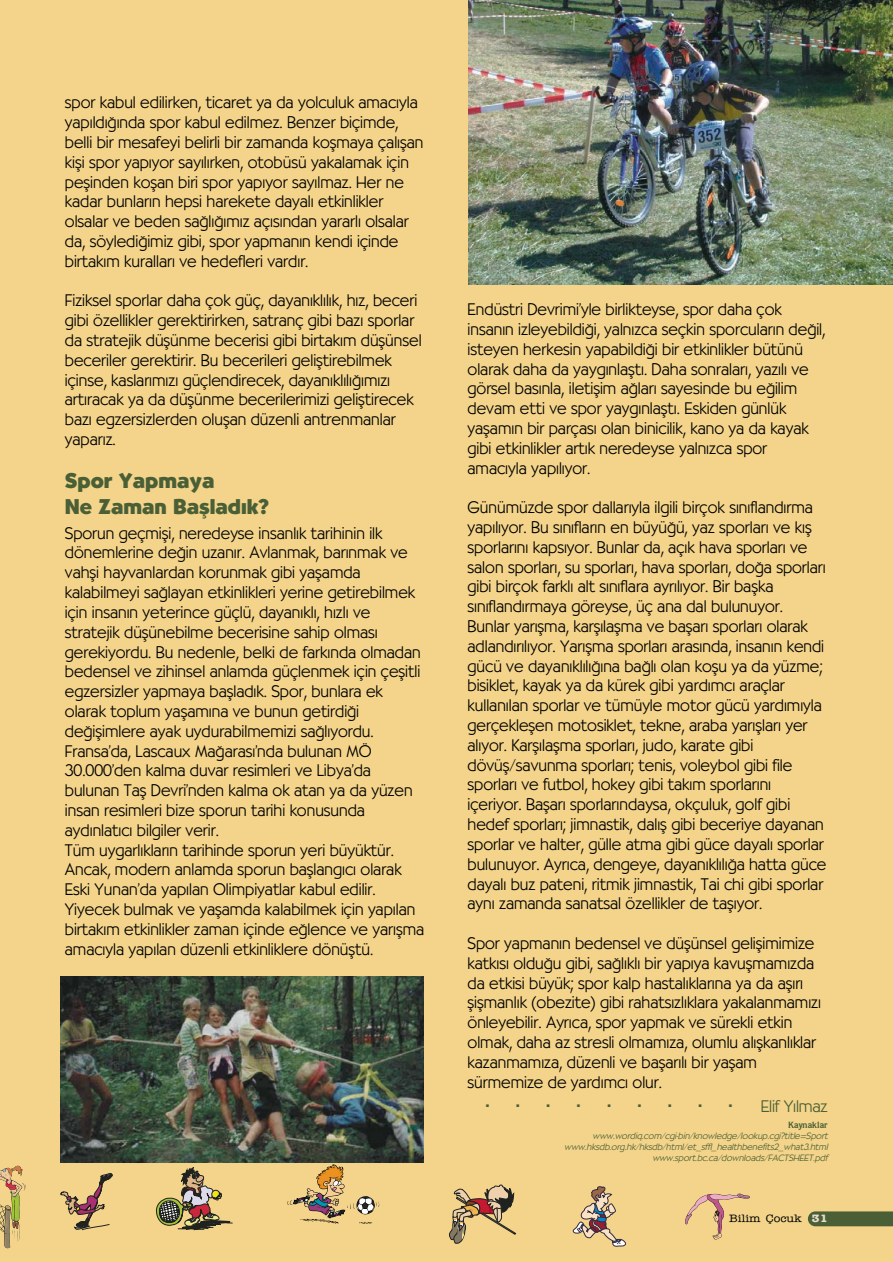
<style>
.page{position:relative;width:893px;height:1262px;background:#fff}
.page>*{position:absolute;margin:0;border:0;box-sizing:border-box;transform-origin:0 0}
.t1{font:700 21px/26.1px "Bernhard";color:#4a5f36}
.t2{font:300 16.5px/19.8px "Bernhard";color:#000}
.t3{font:300 16.5px "Bernhard";letter-spacing:-.01em;color:#4a5f36}
.t4{font:500 10.8px "American Type Writer";color:#000;scale:1.11 1}
.t5{font:italic 300 9px/10.8px "Bernhard";color:#4a5f36;text-align:right}
.t6{font:700 9px "Quorum";color:#4a5f36}
.t7{font:3.75px "Zapf Dingbats";color:#4a5f36}
.s1{font-weight:700;color:#e5dbcd}
</style>
<div class="page">
<div style="left:0;top:0;width:892px;height:1262px;background:#f3d48a"></div>
<svg style="left:807px;top:1211px;width:85px;height:15px"></svg>
<img style="left:61px;top:976px;width:362px;height:186px">
<img style="left:468px;top:0;width:424px;height:285px">
<svg style="left:685px;top:1193px;width:65px;height:47px"></svg>
<svg style="left:60px;top:1173px;width:53px;height:57px"></svg>
<svg style="left:287px;top:1164px;width:92px;height:60px"></svg>
<svg style="left:449px;top:1184px;width:66px;height:59px"></svg>
<svg style="left:572px;top:1186px;width:54px;height:61px"></svg>
<svg style="left:156px;top:1167px;width:77px;height:63px"></svg>
<svg style="left:0;top:1165px;width:26px;height:83px"></svg>
<p class="t2" style="left:65px;top:94px;width:360px">spor kabul edilirken, ticaret ya da yolculuk amac›yla yap›ld›¤›nda spor kabul edilmez. Benzer biçimde, belli bir mesafeyi belirli bir zamanda koflmaya çal›flan kifli spor yap›yor say›l›rken, otobüsü yakalamak için peflinden koflan biri spor yap›yor say›lmaz. Her ne kadar bunlar›n hepsi harekete dayal› etkinlikler olsalar ve beden sa¤l›¤›m›z aç›s›ndan yararl› olsalar da, söyledi¤imiz gibi, spor yapman›n kendi içinde birtak›m kurallar› ve hedefleri vard›r.</p>
<p class="t2" style="left:65px;top:292px;width:358px">Fiziksel sporlar daha çok güç, dayan›kl›l›k, h›z, beceri gibi özellikler gerektirirken, satranç gibi baz› sporlar da stratejik düflünme becerisi gibi birtak›m düflünsel beceriler gerektirir. Bu becerileri gelifltirebilmek içinse, kaslar›m›z› güçlendirecek, dayan›kl›l›¤›m›z› art›racak ya da düflünme becerilerimizi gelifltirecek baz› egzersizlerden oluflan düzenli antrenmanlar yapar›z.</p>
<p class="t1" style="left:65px;top:470px;width:205px">Spor Yapmaya<br>Ne Zaman Bafllad›k?</p>
<p class="t2" style="left:65px;top:525px;width:361px">Sporun geçmifli, neredeyse insanl›k tarihinin ilk dönemlerine de¤in uzan›r. Avlanmak, bar›nmak ve vahfli hayvanlardan korunmak gibi yaflamda kalabilmeyi sa¤layan etkinlikleri yerine getirebilmek için insan›n yeterince güçlü, dayan›kl›, h›zl› ve stratejik düflünebilme becerisine sahip olmas› gerekiyordu. Bu nedenle, belki de fark›nda olmadan bedensel ve zihinsel anlamda güçlenmek için çeflitli egzersizler yapmaya bafllad›k. Spor, bunlara ek olarak toplum yaflam›na ve bunun getirdi¤i de¤iflimlere ayak uydurabilmemizi sa¤l›yordu.<br>Fransa’da, Lascaux Ma¤aras›’nda bulunan MÖ 30.000’den kalma duvar resimleri ve Libya’da bulunan Tafl Devri’nden kalma ok atan ya da yüzen insan resimleri bize sporun tarihi konusunda ayd›nlat›c› bilgiler verir.<br>Tüm uygarl›klar›n tarihinde sporun yeri büyüktür.<br>Ancak, modern anlamda sporun bafllang›c› olarak Eski Yunan’da yap›lan Olimpiyatlar kabul edilir.<br>Yiyecek bulmak ve yaflamda kalabilmek için yap›lan birtak›m etkinlikler zaman içinde e¤lence ve yar›flma amac›yla yap›lan düzenli etkinliklere dönüfltü.</p>
<p class="t2" style="left:467px;top:301px;width:359px">Endüstri Devrimi’yle birlikteyse, spor daha çok insan›n izleyebildi¤i, yaln›zca seçkin sporcular›n de¤il, isteyen herkesin yapabildi¤i bir etkinlikler bütünü olarak daha da yayg›nlaflt›. Daha sonralar›, yaz›l› ve görsel bas›nla, iletiflim a¤lar› sayesinde bu e¤ilim devam etti ve spor yayg›nlaflt›. Eskiden günlük yaflam›n bir parças› olan binicilik, kano ya da kayak gibi etkinlikler art›k neredeyse yaln›zca spor amac›yla yap›l›yor.</p>
<p class="t2" style="left:467px;top:499px;width:360px">Günümüzde spor dallar›yla ilgili birçok s›n›fland›rma yap›l›yor. Bu s›n›flar›n en büyü¤ü, yaz sporlar› ve k›fl sporlar›n› kaps›yor. Bunlar da, aç›k hava sporlar› ve salon sporlar›, su sporlar›, hava sporlar›, do¤a sporlar› gibi birçok farkl› alt s›n›flara ayr›l›yor. Bir baflka s›n›fland›rmaya göreyse, üç ana dal bulunuyor.<br>Bunlar yar›flma, karfl›laflma ve baflar› sporlar› olarak adland›r›l›yor. Yar›flma sporlar› aras›nda, insan›n kendi gücü ve dayan›kl›l›¤›na ba¤l› olan koflu ya da yüzme; bisiklet, kayak ya da kürek gibi yard›mc› araçlar kullan›lan sporlar ve tümüyle motor gücü yard›m›yla gerçekleflen motosiklet, tekne, araba yar›fllar› yer al›yor. Karfl›laflma sporlar›, judo, karate gibi dövüfl/savunma sporlar›; tenis, voleybol gibi file sporlar› ve futbol, hokey gibi tak›m sporlar›n› içeriyor. Baflar› sporlar›ndaysa, okçuluk, golf gibi hedef sporlar›; jimnastik, dal›fl gibi beceriye dayanan sporlar ve halter, gülle atma gibi güce dayal› sporlar bulunuyor. Ayr›ca, dengeye, dayan›kl›l›¤a hatta güce dayal› buz pateni, ritmik jimnastik, Tai chi gibi sporlar ayn› zamanda sanatsal özellikler de tafl›yor.</p>
<p class="t2" style="left:467px;top:935px;width:355px">Spor yapman›n bedensel ve düflünsel geliflimimize katk›s› oldu¤u gibi, sa¤l›kl› bir yap›ya kavuflmam›zda da etkisi büyük; spor kalp hastal›klar›na ya da afl›r› fliflmanl›k (obezite) gibi rahats›zl›klara yakalanmam›z› önleyebilir. Ayr›ca, spor yapmak ve sürekli etkin olmak, daha az stresli olmam›za, olumlu al›flkanl›klar kazanmam›za, düzenli ve baflar›l› bir yaflam sürmemize de yard›mc› olur.</p>
<p class="t7" style="left:486px;top:1103px;width:4px">■</p>
<p class="t7" style="left:516px;top:1103px;width:4px">■</p>
<p class="t7" style="left:547px;top:1103px;width:4px">■</p>
<p class="t7" style="left:577px;top:1103px;width:4px">■</p>
<p class="t7" style="left:607px;top:1103px;width:4px">■</p>
<p class="t7" style="left:638px;top:1103px;width:4px">■</p>
<p class="t7" style="left:668px;top:1103px;width:4px">■</p>
<p class="t7" style="left:698px;top:1103px;width:4px">■</p>
<p class="t7" style="left:729px;top:1103px;width:4px">■</p>
<p class="t3" style="left:760px;top:1099px;width:68px">Elif Y›lmaz</p>
<p class="t6" style="left:788px;top:1121px;width:41px">Kaynaklar</p>
<p class="t5" style="left:564px;top:1131px;width:267px">www.wordiq.com/cgi-bin/knowledge/lookup.cgi?title=Sport www.hksdb.org.hk/hksdb/html/et_sff1_healthbenefits2_what3.html www.sport.bc.ca/downloads/FACTSHEET.pdf</p>
<p class="t4" style="left:729px;top:1214px;width:90px">Bilim Çocuk <span class="s1">31</span></p>
</div>
